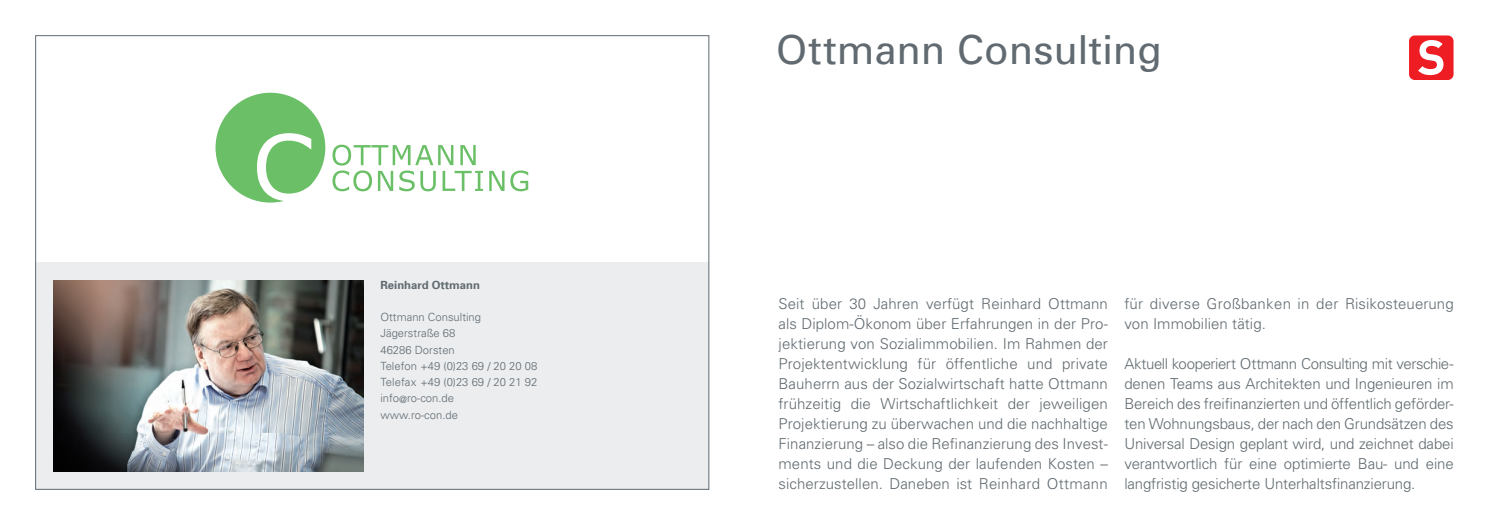
<style>
.page{position:relative;width:1489px;height:525px;background:#fff}
.page>*{position:absolute;margin:0;border:0;box-sizing:border-box;transform-origin:0 0}
.t1{font:40px "Univers";color:#606a70}
.t2{font:300 15px/20px "Univers";letter-spacing:.005em;color:#606a70;text-align:justify}
.t3{font:300 11.25px/16.2px "Univers";color:#606a70}
.t4{font:700 11.25px "Univers";color:#606a70}
.s1{font-size:10px}
</style>
<div class="page">
<div style="left:35px;top:262px;width:674px;height:227px;background:#ebedef"></div>
<img style="left:53px;top:280px;width:310px;height:191px">
<svg style="left:332px;top:145px;width:151px;height:46px"></svg>
<svg style="left:489px;top:171px;width:15px;height:20px"></svg>
<svg style="left:510px;top:170px;width:18px;height:21px"></svg>
<svg style="left:215px;top:93px;width:110px;height:109px"></svg>
<div style="left:1408px;top:35px;width:45px;height:45px;background:#ee1d23;border-radius:6px"></div>
<svg style="left:1418px;top:40px;width:25px;height:35px"></svg>
<p class="t4" style="left:380px;top:277px;width:101px">Reinhard Ottmann</p>
<p class="t3" style="left:380px;top:308px;width:158px">Ottmann Consulting<br>Jägerstraße 68<br>46286 Dorsten<br>Telefon +49 (0)23 69 / 20 20 08<br>Telefax +49 (0)23 69 / 20 21 92 info<span class="s1">@</span>ro-con.de<br>www.ro-con.de</p>
<h1 class="t1" style="left:776px;top:25px;width:387px">Ottmann Consulting</h1>
<p class="t2" style="left:778px;top:293px;width:331px">Seit über 30 Jahren verfügt Reinhard Ottmann als Diplom-Ökonom über Erfahrungen in der Pro&shy;jektierung von Sozialimmobilien. Im Rahmen der Projektentwicklung für öffentliche und private Bauherrn aus der Sozialwirtschaft hatte Ottmann frühzeitig die Wirtschaftlichkeit der jeweiligen Projektierung zu überwachen und die nachhaltige Finanzierung – also die Refinanzierung des Invest&shy;ments und die Deckung der laufenden Kosten – sicherzustellen. Daneben ist Reinhard Ottmann</p>
<p class="t2" style="left:1124px;top:293px;width:331px">für diverse Großbanken in der Risikosteuerung von Immobilien tätig.</p>
<p class="t2" style="left:1124px;top:353px;width:331px">Aktuell kooperiert Ottmann Consulting mit verschie&shy;denen Teams aus Architekten und Ingenieuren im Bereich des freifinanzierten und öffentlich geförder&shy;ten Wohnungsbaus, der nach den Grundsätzen des Universal Design geplant wird, und zeichnet dabei verantwortlich für eine optimierte Bau- und eine langfristig gesicherte Unterhaltsfinanzierung.</p>
</div>
